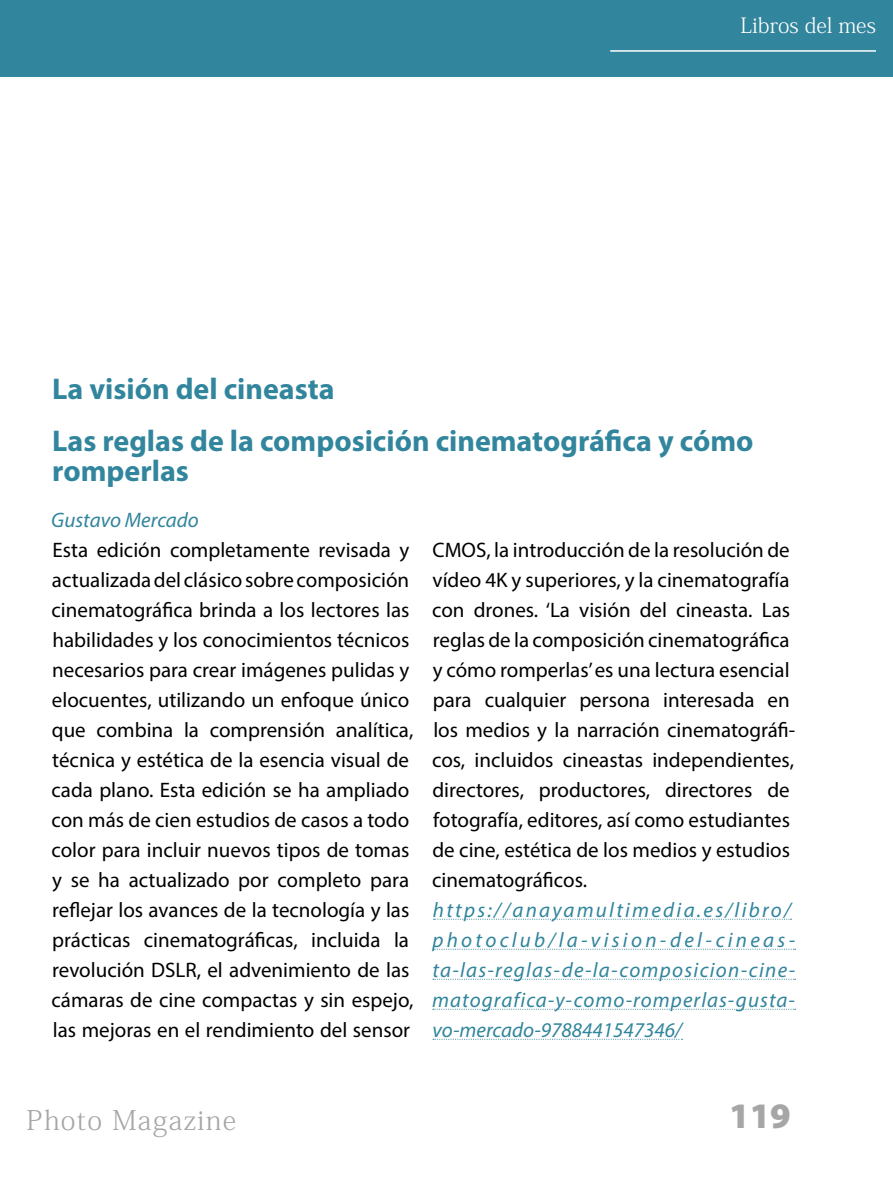
<style>
.page{position:relative;width:893px;height:1191px;background:#fff}
.page>*{position:absolute;margin:0;border:0;box-sizing:border-box;transform-origin:0 0}
.t1{font:900 36px "Myriad Pro";color:#a6a6a6}
.t2{font:700 30px/51.3px "Myriad Pro";color:#31859c}
.t3{font:27px "Adobe Fangsong Std";letter-spacing:.05em;color:#a6a6a6}
.t4{font:21px/30px "Myriad Pro";color:#000}
.t5{font:italic 21px/30px "Myriad Pro";letter-spacing:.06em;color:#31859c}
.t6{font:italic 21px "Myriad Pro";color:#31859c}
.t7{font:21px "Adobe Fangsong Std";color:#fff}
</style>
<div class="page">
<div style="left:0;top:0;width:893px;height:77px;background:#31859c"></div>
<svg style="left:433px;top:918px;width:359px;height:1px"></svg>
<svg style="left:433px;top:948px;width:363px;height:1px"></svg>
<svg style="left:433px;top:978px;width:363px;height:1px"></svg>
<svg style="left:433px;top:1008px;width:363px;height:1px"></svg>
<svg style="left:433px;top:1038px;width:250px;height:1px"></svg>
<hr style="left:610px;top:50px;width:266px;height:2px;background:#fff">
<p class="t7" style="left:740px;top:13px;width:137px">Libros del mes</p>
<h2 class="t2" style="left:52px;top:363px;width:703px">La visión del cineasta<br>Las reglas de la composición cinematográfica y cómo</h2>
<h2 class="t2" style="left:52px;top:444px;width:138px">romperlas</h2>
<p class="t6" style="left:51px;top:507px;width:149px">Gustavo Mercado</p>
<p class="t4" style="left:51px;top:534px;width:363px">Esta edición completamente revisada y actualizada del clásico sobre composición cinematográfica brinda a los lectores las habilidades y los conocimientos técnicos necesarios para crear imágenes pulidas y elocuentes, utilizando un enfoque único que combina la comprensión analítica, técnica y estética de la esencia visual de cada plano. Esta edición se ha ampliado con más de cien estudios de casos a todo color para incluir nuevos tipos de tomas y se ha actualizado por completo para reflejar los avances de la tecnología y las prácticas cinematográficas, incluida la revolución DSLR, el advenimiento de las cámaras de cine compactas y sin espejo, las mejoras en el rendimiento del sensor</p>
<p class="t4" style="left:432px;top:534px;width:365px">CMOS, la introducción de la resolución de vídeo 4K y superiores, y la cinematografía con drones. ‘La visión del cineasta. Las reglas de la composición cinematográfica y cómo romperlas’ es una lectura esencial para cualquier persona interesada en los medios y la narración cinematográfi&shy;cos, incluidos cineastas independientes, directores, productores, directores de fotografía, editores, así como estudiantes de cine, estética de los medios y estudios cinematográficos.</p>
<p class="t5" style="left:432px;top:894px;width:364px">https://anayamultimedia.es/libro/ photoclub/la-vision-del-cineas&shy;ta-las-reglas-de-la-composicion-cine&shy;matografica-y-como-romperlas-gusta&shy;vo-mercado-9788441547346/</p>
<p class="t3" style="left:27px;top:1103px;width:211px">Photo Magazine</p>
<h1 class="t1" style="left:729px;top:1092px;width:63px">119</h1>
</div>
